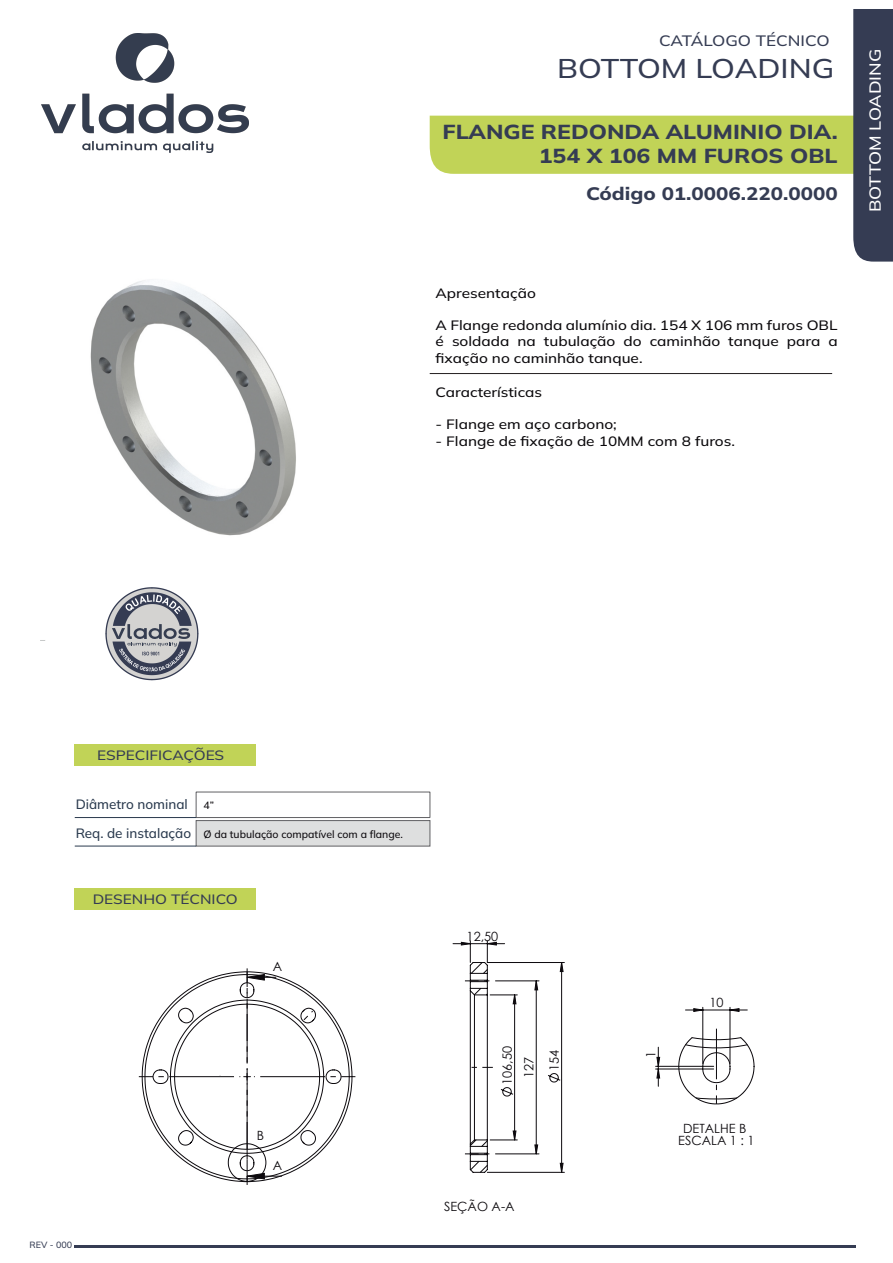
<style>
.page{position:relative;width:893px;height:1263px;background:#fff}
.page>*{position:absolute;margin:0;border:0;box-sizing:border-box;transform-origin:0 0}
.t1{font:500 27px "Mulish";color:#353c53;scale:1.14 1}
.t2{font:800 20.25px/24.3px "Mulish";color:#353c53;text-align:right;scale:1.14 1}
.t3{font:800 18px "Mulish";color:#353c53;scale:1.14 1}
.t4{font:500 15.9px "Mulish";color:#fff;scale:1.14 1}
.t5{font:500 15px "Mulish";color:#353c53;scale:1.14 1}
.t6{font:500 13.5px/16.2px "Mulish";color:#0b090c;text-align:justify;scale:1.14 1}
.t7{font:500 13.5px "Mulish";color:#353c53;scale:1.14 1}
.t8{font:500 13.5px "Mulish";color:#2a3a4e}
.t9{font:12.75px/25.2px "Century Gothic";color:#0c090d;text-align:center}
.t10{font:500 10.5px "Mulish";color:#0c090d}
.t11{font:500 9px "Mulish";color:#353c53}
.s1{font-size:10.5px;color:#0c090d}
.s2{font-size:13.5px;color:#2a3a4e}
</style>
<div class="page">
<img style="left:90px;top:280px;width:206px;height:256px">
<svg style="left:430px;top:9px;width:463px;height:253px"></svg>
<div style="left:75px;top:744px;width:181px;height:22px;background:#c1d357"></div>
<hr style="left:75px;top:1246px;width:781px;height:2px;background:#353c53">
<hr style="left:430px;top:373px;width:402px;height:1px;background:#231f20">
<img style="left:41px;top:33px;width:208px;height:120px">
<svg style="left:105px;top:587px;width:93px;height:93px"></svg>
<div style="left:196px;top:820px;width:234px;height:26px;background:#dedfdf;border:1px solid #616164"></div>
<div style="left:196px;top:792px;width:234px;height:26px;border:1px solid #616164"></div>
<div style="left:75px;top:888px;width:181px;height:21px;background:#c1d357"></div>
<hr style="left:487px;top:962px;width:77px;height:1px;background:#0c090d">
<hr style="left:487px;top:1172px;width:77px;height:1px;background:#0c090d">
<svg style="left:453px;top:941px;width:110px;height:232px"></svg>
<svg style="left:678px;top:1029px;width:76px;height:75px"></svg>
<hr style="left:656px;top:1066px;width:58px;height:1px;background:#0c090d">
<hr style="left:656px;top:1069px;width:58px;height:1px;background:#0c090d">
<hr style="left:702px;top:1007px;width:1px;height:56px;background:#0c090d">
<hr style="left:730px;top:1007px;width:1px;height:56px;background:#0c090d">
<svg style="left:656px;top:1047px;width:4px;height:39px"></svg>
<svg style="left:685px;top:1008px;width:62px;height:4px"></svg>
<svg style="left:139px;top:968px;width:216px;height:217px"></svg>
<p class="t5" style="left:659px;top:30px;width:151px">CATÁLOGO TÉCNICO</p>
<h1 class="t1" style="left:557px;top:50px;width:245px">BOTTOM LOADING</h1>
<h2 class="t2" style="left:442px;top:119px;width:348px">FLANGE REDONDA ALUMINIO DIA.<br>154 X 106 MM FUROS OBL</h2>
<h3 class="t3" style="left:586px;top:181px;width:222px">Código 01.0006.220.0000</h3>
<p class="t6" style="left:436px;top:284px;width:89px">Apresentação</p>
<p class="t6" style="left:436px;top:317px;width:354px">A Flange redonda alumínio dia. 154 X 106 mm furos OBL é soldada na tubulação do caminhão tanque para a fixação no caminhão tanque.</p>
<p class="t6" style="left:436px;top:384px;width:95px">Características</p>
<p class="t6" style="left:436px;top:416px;width:161px">- Flange em aço carbono;</p>
<p class="t6" style="left:436px;top:432px;width:264px">- Flange de fixação de 10MM com 8 furos.</p>
<p class="t4" style="left:864px;top:212px;width:145px;rotate:-90deg">BOTTOM LOADING</p>
<p class="t7" style="left:97px;top:746px;width:113px">ESPECIFICAÇÕES</p>
<p class="t8" style="left:76px;top:795px;width:140px">Diâmetro nominal <span class="s1">4”</span></p>
<p class="t10" style="left:76px;top:827px;width:329px"><span class="s2">Req. de instalação</span> Ø da tubulação compatível com a flange.</p>
<p class="t7" style="left:93px;top:890px;width:129px">DESENHO TÉCNICO</p>
<p class="t9" style="left:273px;top:954px;width:11px">A</p>
<p class="t11" style="left:30px;top:1239px;width:44px">REV - 000</p>
<p class="t9" style="left:257px;top:1122px;width:9px">B</p>
<p class="t9" style="left:273px;top:1153px;width:11px">A</p>
<p class="t9" style="left:467px;top:923px;width:33px">12,50</p>
<p class="t9" style="left:494px;top:1085px;width:40px;rotate:-90deg">106,50</p>
<p class="t9" style="left:516px;top:1078px;width:30px;rotate:-90deg">127<br>154</p>
<p class="t9" style="left:444px;top:1194px;width:72px">SEÇÃO A-A</p>
<p class="t9" style="left:638px;top:1058px;width:9px;rotate:-90deg">1</p>
<p class="t9" style="left:709px;top:990px;width:16px">10</p>
<p class="t9" style="left:678px;top:1122px;width:78px;line-height:12.3px">DETALHE B<br>ESCALA 1 : 1</p>
</div>
